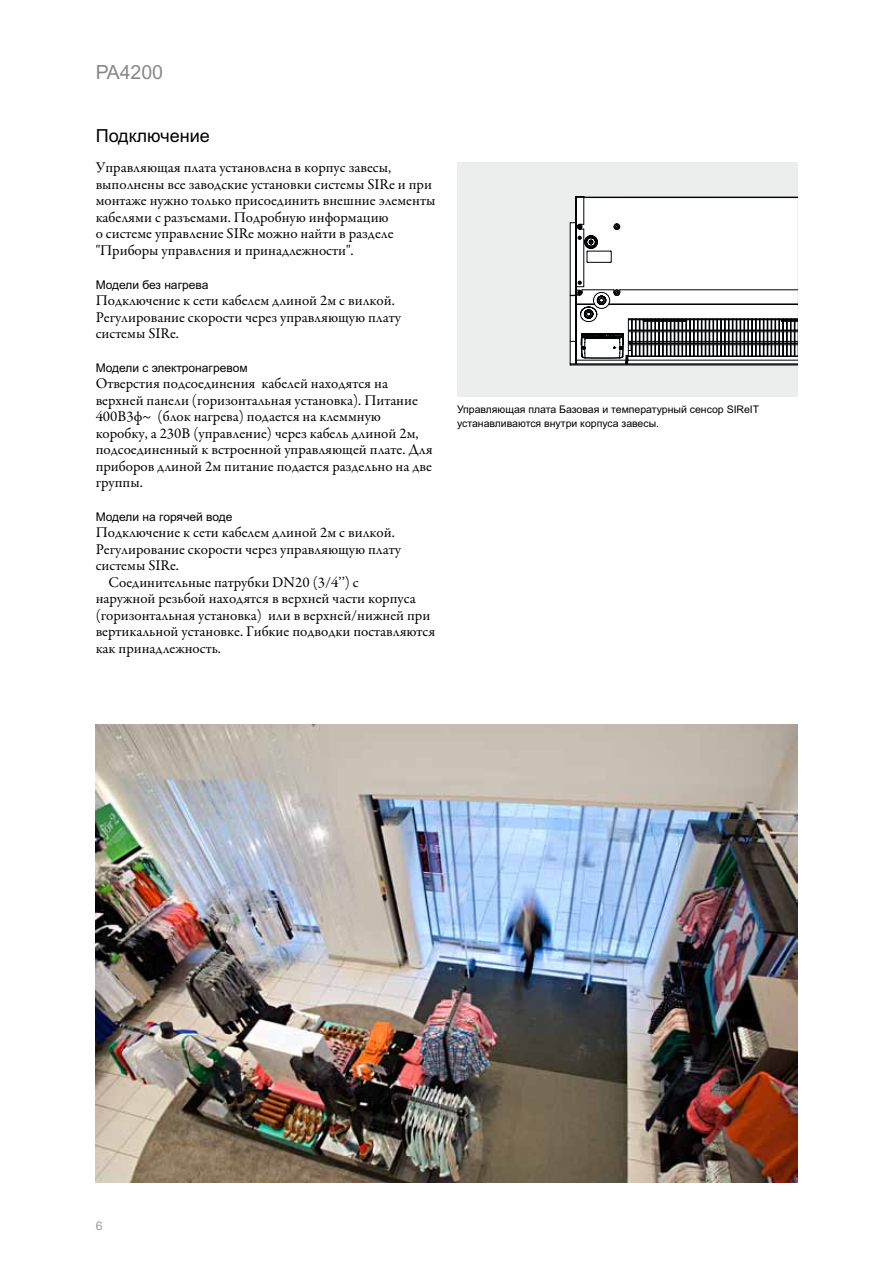
<style>
.page{position:relative;width:893px;height:1263px;background:#fff}
.page>*{position:absolute;margin:0;border:0;box-sizing:border-box;transform-origin:0 0}
.t1{font:19.5px "Arial Cyr";color:#87888a}
.t2{font:18px "Arial Cyr";color:#000}
.t3{font:15px/16.5px "Garamond Premr Pro";color:#000}
.t4{font:12px "Arial Cyr";color:#000}
.t5{font:300 12px "Univers";color:#87888a}
.t6{font:10.5px/13.5px "Arial Cyr";color:#000}
</style>
<div class="page">
<img style="left:96px;top:724px;width:701px;height:459px">
<div style="left:457px;top:162px;width:340px;height:235px;background:#eceded"></div>
<svg style="left:570px;top:196px;width:228px;height:169px;background:#d0d0d1"></svg>
<h1 class="t1" style="left:96px;top:61px;width:69px">PA4200</h1>
<p class="t2" style="left:96px;top:125px;width:116px">Подключение</p>
<p class="t3" style="left:96px;top:160px;width:341px">Управляющая плата установлена в корпус завесы, выполнены все заводские установки системы SIRe и при монтаже нужно только присоединить внешние элементы кабелями с разъемами. Подробную информацию<br>о системе управление SIRe можно найти в разделе "Приборы управления и принадлежности".</p>
<p class="t4" style="left:96px;top:278px;width:114px">Модели без нагрева</p>
<p class="t3" style="left:96px;top:292px;width:307px">Подключение к сети кабелем длиной 2м с вилкой.<br>Регулирование скорости через управляющую плату системы SIRe.</p>
<p class="t4" style="left:96px;top:361px;width:153px">Модели с электронагревом</p>
<p class="t3" style="left:96px;top:376px;width:339px">Отверстия подсоединения кабелей находятся на верхней панели (горизонтальная установка). Питание 400В3ф~ (блок нагрева) подается на клеммную коробку, а 230В (управление) через кабель длиной 2м, подсоединенный к встроенной управляющей плате. Для приборов длиной 2м питание подается раздельно на две группы.</p>
<p class="t4" style="left:96px;top:510px;width:138px">Модели на горячей воде</p>
<p class="t3" style="left:96px;top:525px;width:301px">Подключение к сети кабелем длиной 2м с вилкой.</p>
<p class="t3" style="left:96px;top:541px;width:307px">Регулирование скорости через управляющую плату</p>
<p class="t3" style="left:96px;top:558px;width:85px">системы SIRe.</p>
<p class="t3" style="left:108px;top:574px;width:252px">Соединительные патрубки DN20 (3/4’’) с</p>
<p class="t3" style="left:96px;top:591px;width:321px">наружной резьбой находятся в верхней части корпуса</p>
<p class="t3" style="left:96px;top:607px;width:336px">(горизонтальная установка) или в верхней/нижней при</p>
<p class="t3" style="left:96px;top:624px;width:341px">вертикальной установке. Гибкие подводки поставляются</p>
<p class="t3" style="left:96px;top:640px;width:127px">как принадлежность.</p>
<p class="t6" style="left:457px;top:403px;width:304px">Управляющая плата Базовая и температурный сенсор SIReIT устанавливаются внутри корпуса завесы.</p>
<p class="t5" style="left:96px;top:1218px;width:8px">6</p>
</div>
